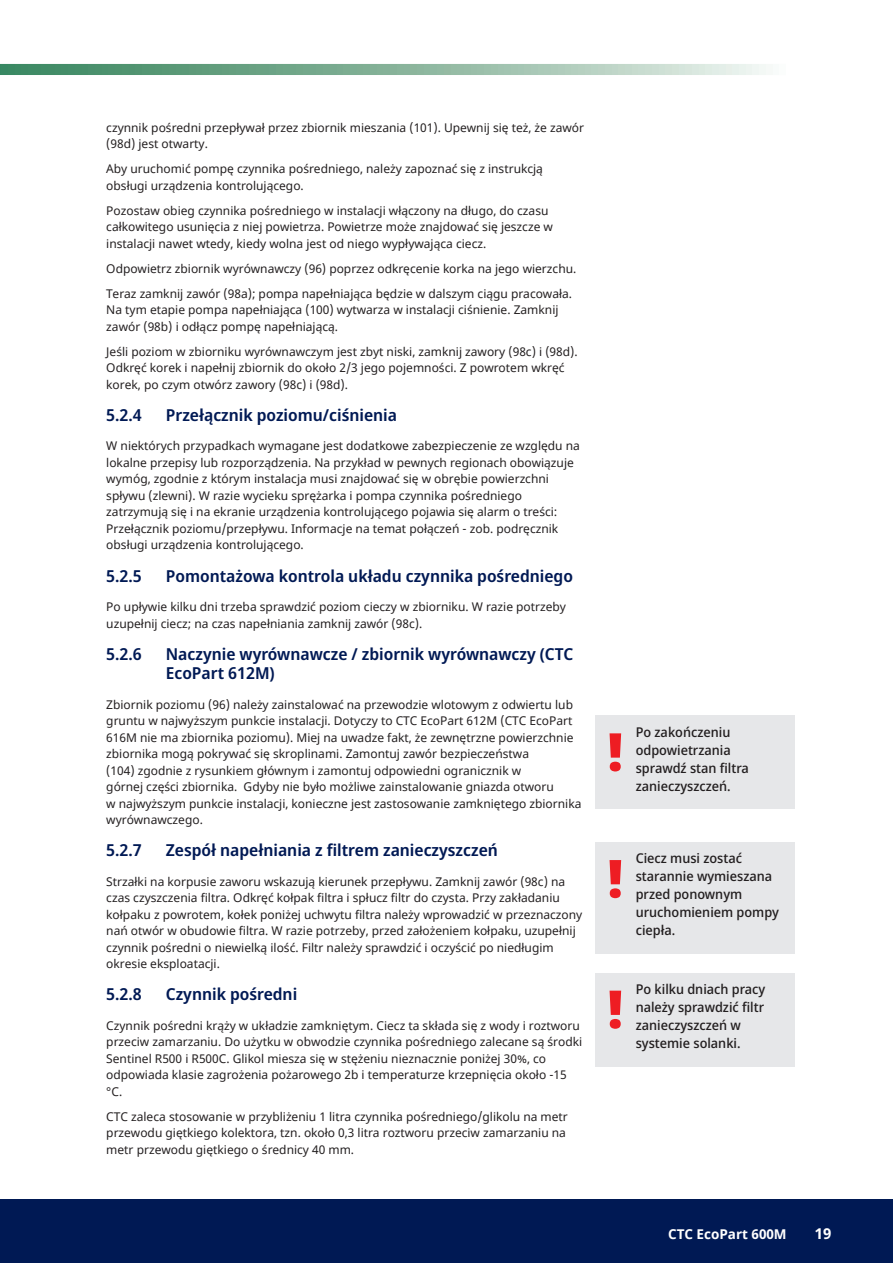
<style>
.page{position:relative;width:893px;height:1263px;background:#fff}
.page>*{position:absolute;margin:0;border:0;box-sizing:border-box;transform-origin:0 0}
.t1{font:900 52.5px "Noto Sans Display";color:#ee1d23}
.t2{font:600 16.5px/19.5px "Noto Sans Display";color:#001954}
.t3{font:700 15px "Noto Sans";color:#fff}
.t4{font:500 13.5px/18px "Noto Sans Display";color:#231f20}
.t5{font:700 13.5px "Noto Sans";color:#fff}
.t6{font:12px/16.5px "Noto Sans";color:#231f20}
</style>
<div class="page">
<svg style="left:0;top:64px;width:766px;height:11px;background:#89b59d"></svg>
<div style="left:0;top:1199px;width:893px;height:64px;background:#001954"></div>
<div style="left:595px;top:715px;width:200px;height:94px;background:#e6e7e9"></div>
<div style="left:595px;top:842px;width:200px;height:112px;background:#e6e7e9"></div>
<div style="left:595px;top:973px;width:200px;height:94px;background:#e6e7e9"></div>
<p class="t6" style="left:106px;top:120px;width:479px">czynnik pośredni przepływał przez zbiornik mieszania (101). Upewnij się też, że zawór (98d) jest otwarty.</p>
<p class="t6" style="left:106px;top:161px;width:438px">Aby uruchomić pompę czynnika pośredniego, należy zapoznać się z instrukcją obsługi urządzenia kontrolującego.</p>
<p class="t6" style="left:106px;top:203px;width:448px">Pozostaw obieg czynnika pośredniego w instalacji włączony na długo, do czasu całkowitego usunięcia z niej powietrza. Powietrze może znajdować się jeszcze w instalacji nawet wtedy, kiedy wolna jest od niego wypływająca ciecz.</p>
<p class="t6" style="left:106px;top:256px;width:472px;line-height:25px">Odpowietrz zbiornik wyrównawczy (96) poprzez odkręcenie korka na jego wierzchu.<br>Teraz zamknij zawór (98a); pompa napełniająca będzie w dalszym ciągu pracowała.</p>
<p class="t6" style="left:106px;top:302px;width:454px">Na tym etapie pompa napełniająca (100) wytwarza w instalacji ciśnienie. Zamknij zawór (98b) i odłącz pompę napełniającą.</p>
<p class="t6" style="left:106px;top:344px;width:473px">Jeśli poziom w zbiorniku wyrównawczym jest zbyt niski, zamknij zawory (98c) i (98d).<br>Odkręć korek i napełnij zbiornik do około 2/3 jego pojemności. Z powrotem wkręć korek, po czym otwórz zawory (98c) i (98d).</p>
<h2 class="t2" style="left:106px;top:407px;width:37px">5.2.4</h2>
<h2 class="t2" style="left:166px;top:406px;width:233px">Przełącznik poziomu/ciśnienia</h2>
<p class="t6" style="left:106px;top:438px;width:475px">W niektórych przypadkach wymagane jest dodatkowe zabezpieczenie ze względu na lokalne przepisy lub rozporządzenia. Na przykład w pewnych regionach obowiązuje wymóg, zgodnie z którym instalacja musi znajdować się w obrębie powierzchni spływu (zlewni). W razie wycieku sprężarka i pompa czynnika pośredniego zatrzymują się i na ekranie urządzenia kontrolującego pojawia się alarm o treści:<br>Przełącznik poziomu/przepływu. Informacje na temat połączeń - zob. podręcznik obsługi urządzenia kontrolującego.</p>
<h2 class="t2" style="left:106px;top:568px;width:37px">5.2.5</h2>
<h2 class="t2" style="left:166px;top:566px;width:409px">Pomontażowa kontrola układu czynnika pośredniego</h2>
<p class="t6" style="left:106px;top:599px;width:461px">Po upływie kilku dni trzeba sprawdzić poziom cieczy w zbiorniku. W razie potrzeby uzupełnij ciecz; na czas napełniania zamknij zawór (98c).</p>
<h2 class="t2" style="left:106px;top:644px;width:37px">5.2.6</h2>
<h2 class="t2" style="left:166px;top:644px;width:409px">Naczynie wyrównawcze / zbiornik wyrównawczy (CTC<br>EcoPart 612M)</h2>
<p class="t6" style="left:106px;top:696px;width:477px">Zbiornik poziomu (96) należy zainstalować na przewodzie wlotowym z odwiertu lub gruntu w najwyższym punkcie instalacji. Dotyczy to CTC EcoPart 612M (CTC EcoPart 616M nie ma zbiornika poziomu). Miej na uwadze fakt, że zewnętrzne powierzchnie zbiornika mogą pokrywać się skroplinami. Zamontuj zawór bezpieczeństwa<br>(104) zgodnie z rysunkiem głównym i zamontuj odpowiedni ogranicznik w<br>górnej części zbiornika. Gdyby nie było możliwe zainstalowanie gniazda otworu<br>w najwyższym punkcie instalacji, konieczne jest zastosowanie zamkniętego zbiornika wyrównawczego.</p>
<h2 class="t2" style="left:106px;top:842px;width:37px">5.2.7</h2>
<h2 class="t2" style="left:166px;top:841px;width:333px">Zespół napełniania z filtrem zanieczyszczeń</h2>
<p class="t6" style="left:106px;top:873px;width:478px">Strzałki na korpusie zaworu wskazują kierunek przepływu. Zamknij zawór (98c) na czas czyszczenia filtra. Odkręć kołpak filtra i spłucz filtr do czysta. Przy zakładaniu kołpaku z powrotem, kołek poniżej uchwytu filtra należy wprowadzić w przeznaczony nań otwór w obudowie filtra. W razie potrzeby, przed założeniem kołpaku, uzupełnij czynnik pośredni o niewielką ilość. Filtr należy sprawdzić i oczyścić po niedługim okresie eksploatacji.</p>
<h2 class="t2" style="left:106px;top:986px;width:37px">5.2.8</h2>
<h2 class="t2" style="left:166px;top:985px;width:133px">Czynnik pośredni</h2>
<p class="t6" style="left:106px;top:1017px;width:477px">Czynnik pośredni krąży w układzie zamkniętym. Ciecz ta składa się z wody i roztworu przeciw zamarzaniu. Do użytku w obwodzie czynnika pośredniego zalecane są środki Sentinel R500 i R500C. Glikol miesza się w stężeniu nieznacznie poniżej 30%, co odpowiada klasie zagrożenia pożarowego 2b i temperaturze krzepnięcia około -15 °C.</p>
<p class="t6" style="left:106px;top:1108px;width:463px">CTC zaleca stosowanie w przybliżeniu 1 litra czynnika pośredniego/glikolu na metr przewodu giętkiego kolektora, tzn. około 0,3 litra roztworu przeciw zamarzaniu na metr przewodu giętkiego o średnicy 40 mm.</p>
<h1 class="t1" style="left:608px;top:722px;width:16px">!</h1>
<p class="t4" style="left:636px;top:723px;width:115px">Po zakończeniu odpowietrzania sprawdź stan filtra zanieczyszczeń.</p>
<h1 class="t1" style="left:608px;top:849px;width:16px">!</h1>
<p class="t4" style="left:636px;top:850px;width:145px">Ciecz musi zostać starannie wymieszana przed ponownym uruchomieniem pompy ciepła.</p>
<h1 class="t1" style="left:608px;top:979px;width:16px">!</h1>
<p class="t4" style="left:636px;top:980px;width:131px">Po kilku dniach pracy należy sprawdzić filtr zanieczyszczeń w systemie solanki.</p>
<p class="t5" style="left:668px;top:1226px;width:120px">CTC EcoPart 600M</p>
<p class="t3" style="left:815px;top:1225px;width:18px">19</p>
</div>
